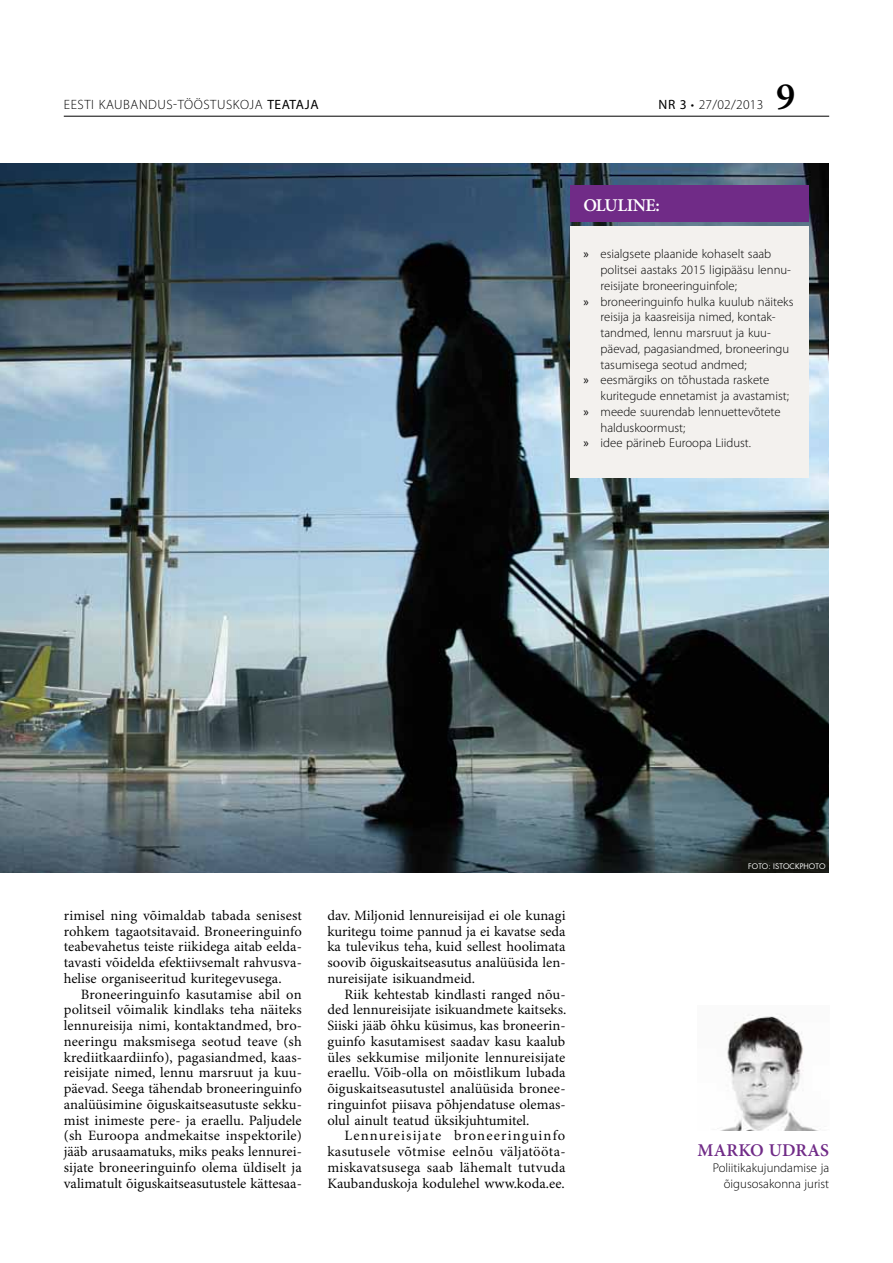
<style>
.page{position:relative;width:893px;height:1263px;background:#fff}
.page>*{position:absolute;margin:0;border:0;box-sizing:border-box;transform-origin:0 0}
.t1{font:600 39px "Minion Pro";color:#000}
.t2{font:600 18px "Minion Pro";letter-spacing:.01em;color:#702b87}
.t3{font:600 18px "Minion Pro";color:#fff}
.t4{font:14.25px/15.8px "Minion Pro";color:#000;text-align:justify}
.t5{font:300 13.5px "Myriad Pro";letter-spacing:.04em;color:#000}
.t6{font:300 12.75px/15.8px "Myriad Pro";color:#000;text-align:right}
.t7{font:7.5px "Futura Std";letter-spacing:.01em;color:#fff}
.s1{font-weight:400}
</style>
<div class="page">
<img style="left:0;top:164px;width:828px;height:709px">
<img style="left:722px;top:1014px;width:94px;height:116px">
<div style="left:571px;top:226px;width:238px;height:251px;background:#f3f1ee"></div>
<div style="left:570px;top:185px;width:239px;height:36px;background:#702b87"></div>
<hr style="left:64px;top:116px;width:765px;height:1px;background:#000">
<p class="t5" style="left:64px;top:96px;width:256px">eesti kaubandus-tööstuskoja <span class="s1">TEATAJA</span></p>
<p class="t5" style="left:659px;top:96px;width:106px"><span class="s1">NR 3</span> • 27/02/2013</p>
<h1 class="t1" style="left:776px;top:70px;width:21px">9</h1>
<p class="t3" style="left:583px;top:193px;width:11px">OLULI</p>
<p class="t3" style="left:633px;top:193px;width:29px">NE:</p>
<p class="t6" style="left:583px;top:246px;width:189px"><span class="s1">»</span> esialgsete plaanide kohaselt saab</p>
<p class="t6" style="left:600px;top:262px;width:192px">politsei aastaks 2015 ligipääsu lennu-</p>
<p class="t6" style="left:600px;top:278px;width:138px">reisijate broneeringuinfole;</p>
<p class="t6" style="left:583px;top:293px;width:211px"><span class="s1">»</span> broneeringuinfo hulka kuulub näiteks</p>
<p class="t6" style="left:600px;top:309px;width:176px">reisija ja kaasreisija nimed, kontak-</p>
<p class="t6" style="left:600px;top:325px;width:172px">tandmed, lennu marsruut ja kuu-</p>
<p class="t6" style="left:600px;top:341px;width:190px">päevad, pagasiandmed, broneeringu</p>
<p class="t6" style="left:600px;top:356px;width:148px">tasumisega seotud andmed;</p>
<p class="t6" style="left:583px;top:372px;width:187px"><span class="s1">»</span> eesmärgiks on tõhustada raskete</p>
<p class="t6" style="left:600px;top:388px;width:190px">kuritegude ennetamist ja avastamist;</p>
<p class="t6" style="left:583px;top:404px;width:199px"><span class="s1">»</span> meede suurendab lennuettevõtete</p>
<p class="t6" style="left:600px;top:419px;width:86px">halduskoormust;</p>
<p class="t6" style="left:583px;top:435px;width:169px"><span class="s1">»</span> idee pärineb Euroopa Liidust.</p>
<p class="t4" style="left:64px;top:908px;width:240px">rimisel ning võimaldab tabada senisest rohkem tagaotsitavaid. Broneeringuinfo teabevahetus teiste riikidega aitab eelda&shy;tavasti võidelda efektiivsemalt rahvusva&shy;helise organiseeritud kuritegevusega.</p>
<p class="t4" style="left:64px;top:986px;width:240px;text-indent:17px">Broneeringuinfo kasutamise abil on politseil võimalik kindlaks teha näiteks lennureisija nimi, kontaktandmed, bro&shy;neeringu maksmisega seotud teave (sh krediitkaardiinfo), pagasiandmed, kaas&shy;reisijate nimed, lennu marsruut ja kuu&shy;päevad. Seega tähendab broneeringuinfo analüüsimine õiguskaitseasutuste sekku&shy;mist inimeste pere- ja eraellu. Paljudele (sh Euroopa andmekaitse inspektorile) jääb arusaamatuks, miks peaks lennurei&shy;sijate broneeringuinfo olema üldiselt ja valimatult õiguskaitseasutustele kättesaa-</p>
<p class="t4" style="left:327px;top:908px;width:240px">dav. Miljonid lennureisijad ei ole kunagi kuritegu toime pannud ja ei kavatse seda ka tulevikus teha, kuid sellest hoolimata soovib õiguskaitseasutus analüüsida len&shy;nureisijate isikuandmeid.</p>
<p class="t4" style="left:327px;top:986px;width:240px;text-indent:17px">Riik kehtestab kindlasti ranged nõu&shy;ded lennureisijate isikuandmete kaitseks.<br>Siiski jääb õhku küsimus, kas broneerin&shy;guinfo kasutamisest saadav kasu kaalub üles sekkumise miljonite lennureisijate eraellu. Võib-olla on mõistlikum lubada õiguskaitseasutustel analüüsida bronee&shy;ringuinfot piisava põhjendatuse olemas&shy;olul ainult teatud üksikjuhtumitel.</p>
<p class="t4" style="left:327px;top:1128px;width:240px;text-indent:17px">Lennureisijate broneeringuinfo kasutusele võtmise eelnõu väljatööta&shy;miskavatsusega saab lähemalt tutvuda Kaubanduskoja kodulehel www.koda.ee.</p>
<p class="t7" style="left:748px;top:862px;width:79px">FOTO: ISTOCKPHOTO</p>
<p class="t2" style="left:697px;top:1138px;width:133px">MARKO UDRAS</p>
<p class="t6" style="left:713px;top:1160px;width:118px">Poliitikakujundamise ja õigusosakonna jurist</p>
</div>
